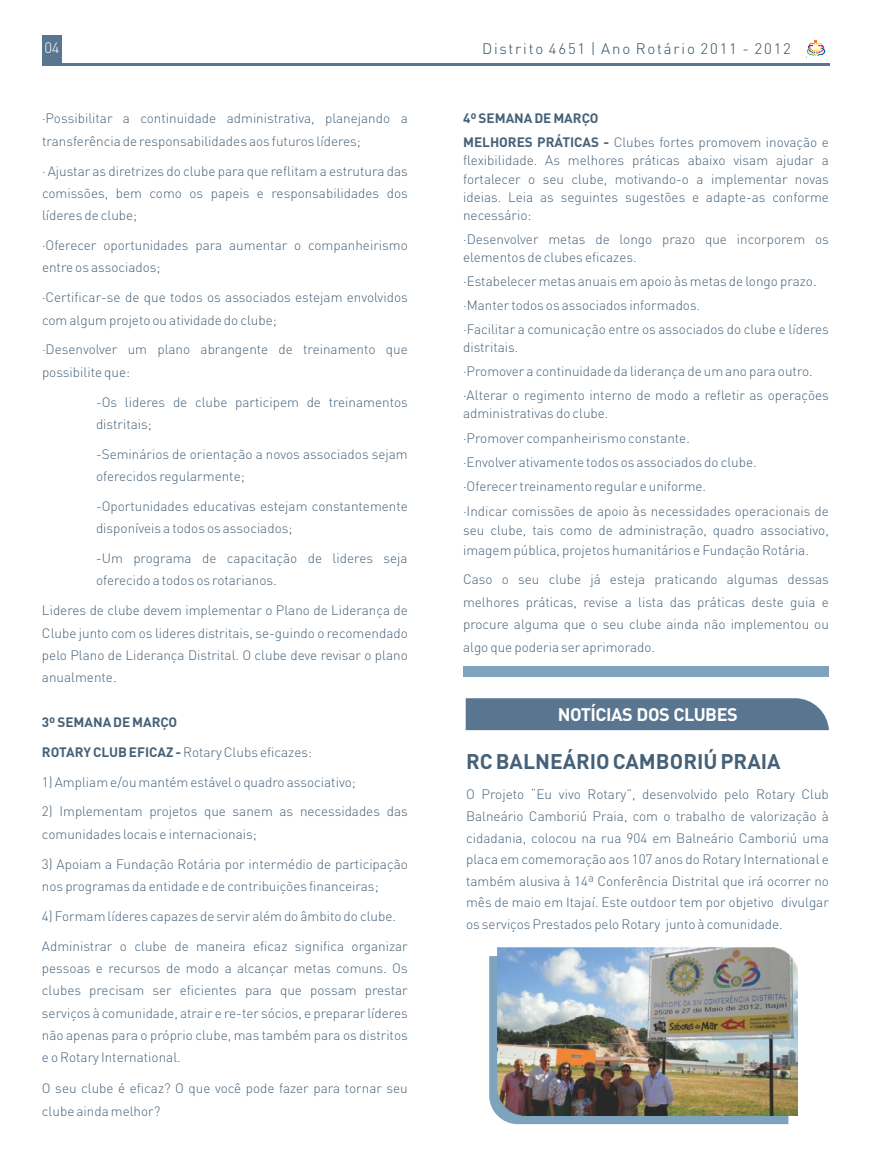
<style>
.page{position:relative;width:872px;height:1170px;background:#fff}
.page>*{position:absolute;margin:0;border:0;box-sizing:border-box;transform-origin:0 0}
.t1{font:700 21px "DIN Pro";color:#456178}
.t2{font:700 18px "DIN Pro";letter-spacing:-.025em;color:#fff}
.t3{font:300 15px "DIN Pro";letter-spacing:.12em;color:#2e4a5e}
.t4{font:300 15px "DIN Pro";color:#fff}
.t5{font:300 13.5px/22.4px "DIN Pro";color:#456178}
.t6{font:700 13.5px/24px "DIN Pro";color:#456178}
.s1{font-weight:700}
.s2{font-weight:300}
</style>
<div class="page">
<svg style="left:489px;top:956px;width:299px;height:167px;background:#80a2b6"></svg>
<hr style="left:42px;top:63px;width:788px;height:3px;background:#59758f">
<div style="left:42px;top:36px;width:20px;height:28px;background:#59758f"></div>
<svg style="left:806px;top:40px;width:20px;height:17px"></svg>
<div style="left:466px;top:698px;width:363px;height:32px;background:#59758f"></div>
<div style="left:463px;top:666px;width:366px;height:11px;background:#7da3bd"></div>
<img style="left:497px;top:947px;width:300px;height:168px">
<p class="t4" style="left:45px;top:42px;width:16px">04</p>
<p class="t3" style="left:482px;top:43px;width:310px">Distrito 4651 | Ano Rotário 2011 - 2012</p>
<p class="t5" style="left:42px;top:109px;width:367px">·Possibilitar a continuidade administrativa, planejando a transferência de responsabilidades aos futuros líderes;</p>
<p class="t5" style="left:42px;top:161px;width:367px;text-align:justify">· Ajustar as diretrizes do clube para que reflitam a estrutura das comissões, bem como os papeis e responsabilidades dos líderes de clube;</p>
<p class="t5" style="left:42px;top:235px;width:367px">·Oferecer oportunidades para aumentar o companheirismo entre os associados;</p>
<p class="t5" style="left:42px;top:287px;width:367px">·Certificar-se de que todos os associados estejam envolvidos com algum projeto ou atividade do clube;</p>
<p class="t5" style="left:42px;top:339px;width:367px">·Desenvolver um plano abrangente de treinamento que possibilite que:</p>
<p class="t5" style="left:96px;top:392px;width:313px">-Os lideres de clube participem de treinamentos distritais;</p>
<p class="t5" style="left:96px;top:444px;width:313px">-Seminários de orientação a novos associados sejam oferecidos regularmente;</p>
<p class="t5" style="left:96px;top:496px;width:313px">-Oportunidades educativas estejam constantemente disponíveis a todos os associados;</p>
<p class="t5" style="left:96px;top:548px;width:313px">-Um programa de capacitação de lideres seja oferecido a todos os rotarianos.</p>
<p class="t5" style="left:42px;top:600px;width:367px;text-align:justify">Lideres de clube devem implementar o Plano de Liderança de Clube junto com os lideres distritais, se-guindo o recomendado pelo Plano de Liderança Distrital. O clube deve revisar o plano anualmente.</p>
<p class="t6" style="left:42px;top:711px;width:137px">3º SEMANA DE MARÇO</p>
<p class="t5" style="left:42px;top:742px;width:272px"><span class="s1">ROTARY CLUB EFICAZ -</span>Rotary Clubs eficazes:</p>
<p class="t5" style="left:42px;top:771px;width:315px">1) Ampliam e/ou mantém estável o quadro associativo;</p>
<p class="t5" style="left:42px;top:801px;width:367px">2) Implementam projetos que sanem as necessidades das comunidades locais e internacionais;</p>
<p class="t5" style="left:42px;top:853px;width:367px">3) Apoiam a Fundação Rotária por intermédio de participação nos programas da entidade e de contribuições financeiras;</p>
<p class="t5" style="left:42px;top:906px;width:355px">4) Formam líderes capazes de servir além do âmbito do clube.</p>
<p class="t5" style="left:42px;top:935px;width:367px;text-align:justify">Administrar o clube de maneira eficaz significa organizar pessoas e recursos de modo a alcançar metas comuns. Os clubes precisam ser eficientes para que possam prestar serviços à comunidade, atrair e re-ter sócios, e preparar líderes não apenas para o próprio clube, mas também para os distritos e o Rotary International.</p>
<p class="t5" style="left:42px;top:1077px;width:367px;line-height:22.8px">O seu clube é eficaz? O que você pode fazer para tornar seu clube ainda melhor?</p>
<p class="t6" style="left:463px;top:108px;width:367px">4º SEMANA DE MARÇO<br>MELHORES PRÁTICAS - <span class="s2">Clubes fortes promovem inovação e</span></p>
<p class="t5" style="left:463px;top:153px;width:367px;line-height:18px;text-align:justify">flexibilidade. As melhores práticas abaixo visam ajudar a fortalecer o seu clube, motivando-o a implementar novas ideias. Leia as seguintes sugestões e adapte-as conforme necessário:</p>
<p class="t5" style="left:463px;top:231px;width:367px;line-height:18px">·Desenvolver metas de longo prazo que incorporem os elementos de clubes eficazes.</p>
<p class="t5" style="left:463px;top:270px;width:367px;line-height:24.2px">·Estabelecer metas anuais em apoio às metas de longo prazo. ·Manter todos os associados informados.<br>·Facilitar a comunicação entre os associados do clube e líderes</p>
<p class="t5" style="left:463px;top:336px;width:367px;line-height:24px">distritais.<br>·Promover a continuidade da liderança de um ano para outro. ·Alterar o regimento interno de modo a refletir as operações</p>
<p class="t5" style="left:463px;top:402px;width:367px;line-height:24.3px">administrativas do clube.<br>·Promover companheirismo constante.<br>·Envolver ativamente todos os associados do clube.<br>·Oferecer treinamento regular e uniforme.<br>·Indicar comissões de apoio às necessidades operacionais de</p>
<p class="t5" style="left:463px;top:522px;width:367px;line-height:19.5px">seu clube, tais como de administração, quadro associativo, imagem pública, projetos humanitários e Fundação Rotária.</p>
<p class="t5" style="left:463px;top:569px;width:367px;line-height:22.8px;text-align:justify">Caso o seu clube já esteja praticando algumas dessas melhores práticas, revise a lista das práticas deste guia e procure alguma que o seu clube ainda não implementou ou algo que poderia ser aprimorado.</p>
<h2 class="t2" style="left:558px;top:706px;width:181px">NOTÍCIAS DOS CLUBES</h2>
<h1 class="t1" style="left:466px;top:753px;width:316px">RC BALNEÁRIO CAMBORIÚ PRAIA</h1>
<p class="t5" style="left:466px;top:784px;width:364px;line-height:21.6px;text-align:justify">O Projeto “Eu vivo Rotary”, desenvolvido pelo Rotary Club Balneário Camboriú Praia, com o trabalho de valorização à cidadania, colocou na rua 904 em Balneário Camboriú uma placa em comemoração aos 107 anos do Rotary International e também alusiva à 14ª Conferência Distrital que irá ocorrer no mês de maio em Itajaí. Este outdoor tem por objetivo divulgar os serviços Prestados pelo Rotary junto à comunidade.</p>
</div>
